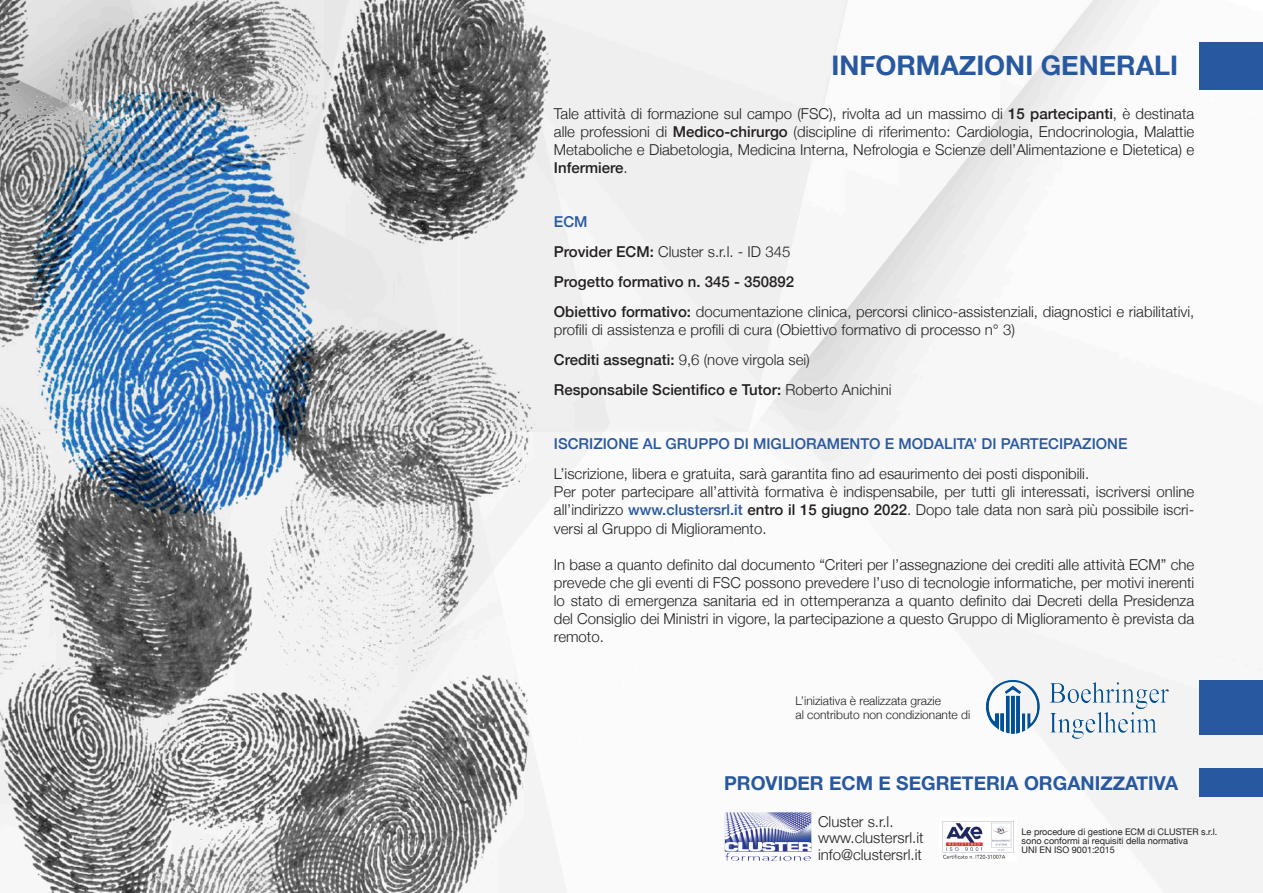
<style>
.page{position:relative;width:1263px;height:893px;background:#fff}
.page>*{position:absolute;margin:0;border:0;box-sizing:border-box;transform-origin:0 0}
.t1{font:700 27px "Helvetica Neue";color:#28589f}
.t2{font:700 19.2px "Helvetica Neue";color:#28589f}
.t3{font:300 15px/18px "Helvetica Neue";color:#231f20;text-align:justify}
.t4{font:500 15px "Helvetica Neue";color:#231f20}
.t5{font:500 15px "Helvetica Neue";color:#28589f}
.t6{font:300 12px "Helvetica Neue";color:#231f20}
.t7{font:9.15px "Helvetica Neue";color:#231f20}
.s1{font-weight:500}
.s2{font-weight:300}
.s3{font-weight:500;color:#28589f}
</style>
<div class="page">
<img style="left:0;top:0;width:1263px;height:893px">
<img style="left:725px;top:812px;width:86px;height:49px">
<img style="left:939px;top:817px;width:77px;height:43px">
<div style="left:1200px;top:43px;width:63px;height:47px;background:#28589f"></div>
<div style="left:1200px;top:769px;width:63px;height:28px;background:#28589f"></div>
<div style="left:1200px;top:680px;width:63px;height:55px;background:#28589f"></div>
<img style="left:986px;top:680px;width:26px;height:50px">
<p class="t1" style="left:831px;top:44px;width:348px">INFORMAZIONI GENERALI</p>
<p class="t3" style="left:554px;top:103px;width:642px">Tale attività di formazione sul campo (FSC), rivolta ad un massimo di <span class="s1">15 partecipanti</span>, è destinata alle professioni di <span class="s1">Medico-chirurgo</span> (discipline di riferimento: Cardiologia, Endocrinologia, Malattie Metaboliche e Diabetologia, Medicina Interna, Nefrologia e Scienze dell’Alimentazione e Dietetica) e <span class="s1">Infermiere</span>.</p>
<p class="t5" style="left:554px;top:209px;width:35px">ECM</p>
<p class="t3" style="left:554px;top:241px;width:238px"><span class="s1">Provider ECM:</span> Cluster s.r.l. - ID 345</p>
<p class="t4" style="left:554px;top:269px;width:242px">Progetto formativo n. 345 - 350892</p>
<p class="t3" style="left:554px;top:301px;width:642px"><span class="s1">Obiettivo formativo:</span> documentazione clinica, percorsi clinico-assistenziali, diagnostici e riabilitativi, profili di assistenza e profili di cura (Obiettivo formativo di processo n° 3)</p>
<p class="t3" style="left:554px;top:349px;width:257px"><span class="s1">Crediti assegnati:</span> 9,6 (nove virgola sei)</p>
<p class="t4" style="left:554px;top:377px;width:339px">Responsabile Scientifico e Tutor: <span class="s2">Roberto Anichini</span></p>
<p class="t5" style="left:554px;top:431px;width:575px">ISCRIZIONE AL GRUPPO DI MIGLIORAMENTO E MODALITA’ DI PARTECIPAZIONE</p>
<p class="t3" style="left:554px;top:463px;width:537px">L’iscrizione, libera e gratuita, sarà garantita fino ad esaurimento dei posti disponibili.</p>
<p class="t3" style="left:554px;top:481px;width:642px">Per poter partecipare all’attività formativa è indispensabile, per tutti gli interessati, iscriversi online all’indirizzo <span class="s3">www.clustersrl.it</span> <span class="s1">entro il 15 giugno 2022</span>. Dopo tale data non sarà più possibile iscri-</p>
<p class="t3" style="left:554px;top:519px;width:214px">versi al Gruppo di Miglioramento.</p>
<p class="t3" style="left:554px;top:555px;width:642px">In base a quanto definito dal documento “Criteri per l’assegnazione dei crediti alle attività ECM” che prevede che gli eventi di FSC possono prevedere l’uso di tecnologie informatiche, per motivi inerenti lo stato di emergenza sanitaria ed in ottemperanza a quanto definito dai Decreti della Presidenza del Consiglio dei Ministri in vigore, la partecipazione a questo Gruppo di Miglioramento è prevista da remoto.</p>
<p class="t6" style="left:795px;top:691px;width:147px">L’iniziativa è realizzata grazie</p>
<p class="t6" style="left:795px;top:705px;width:176px">al contributo non condizionante di</p>
<p class="t2" style="left:724px;top:768px;width:456px">PROVIDER ECM E SEGRETERIA ORGANIZZATIVA</p>
<p class="t3" style="left:818px;top:811px;width:77px">Cluster s.r.l.</p>
<p class="t3" style="left:818px;top:828px;width:107px">www.clustersrl.it</p>
<p class="t3" style="left:818px;top:844px;width:105px">info@clustersrl.it</p>
<p class="t7" style="left:1021px;top:825px;width:197px">Le procedure di gestione ECM di CLUSTER s.r.l.</p>
<p class="t7" style="left:1021px;top:834px;width:168px">sono conformi ai requisiti della normativa</p>
<p class="t7" style="left:1021px;top:843px;width:95px">UNI EN ISO 9001:2015</p>
</div>
